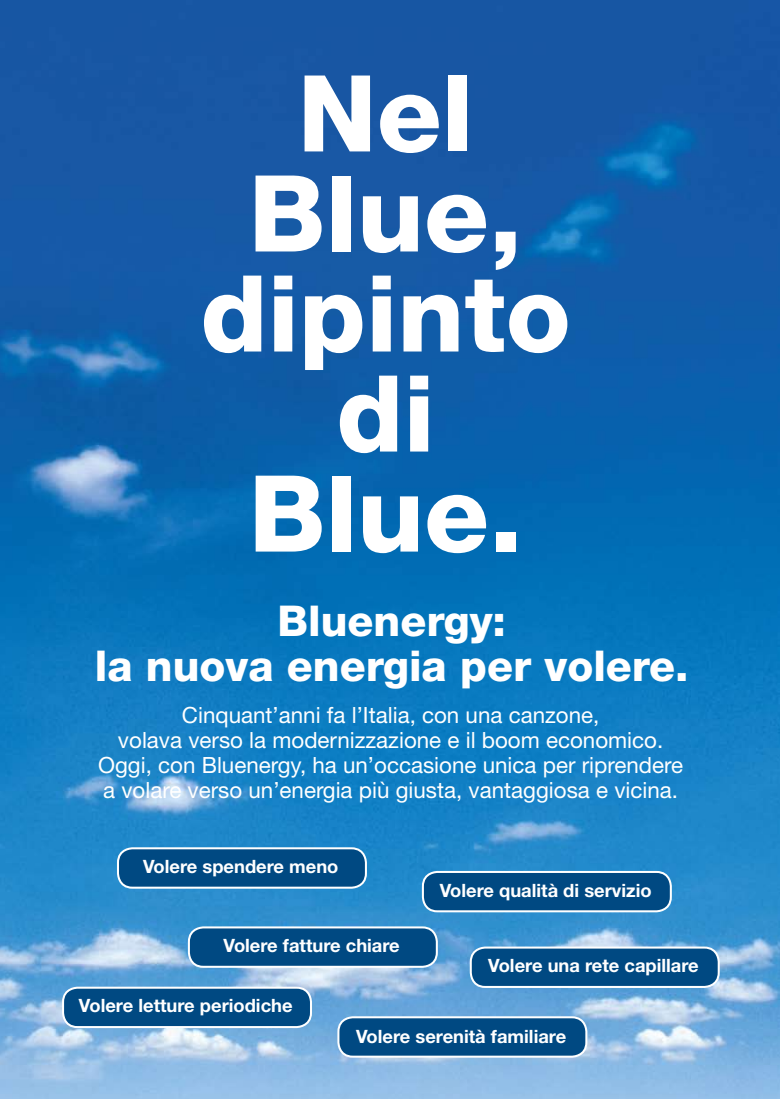
<style>
.page{position:relative;width:780px;height:1099px;background:#fff}
.page>*{position:absolute;margin:0;border:0;box-sizing:border-box;transform-origin:0 0}
.t1{font:800 106.25px/100px "Helvetica Neue";color:#fff;text-align:center}
.t2{font:800 42.5px/45px "Helvetica Neue";color:#fff;text-align:center}
.t3{font:22.38px/25.1px "Helvetica Neue";color:#fff;text-align:center}
.t4{font:700 18.38px "Helvetica Neue";color:#fff}
</style>
<div class="page">
<img style="left:0;top:0;width:780px;height:1098px">
<div style="left:118px;top:848px;width:248px;height:39px;background:#004982;border-radius:14px"></div>
<div style="left:117px;top:847px;width:250px;height:41px;border:2px solid #fff;border-radius:14px"></div>
<div style="left:189px;top:927px;width:248px;height:39px;background:#004982;border-radius:14px"></div>
<div style="left:188px;top:926px;width:250px;height:41px;border:2px solid #fff;border-radius:14px"></div>
<div style="left:63px;top:987px;width:248px;height:40px;background:#004982;border-radius:14px"></div>
<div style="left:62px;top:986px;width:250px;height:42px;border:2px solid #fff;border-radius:14px"></div>
<div style="left:423px;top:871px;width:247px;height:40px;background:#004982;border-radius:14px"></div>
<div style="left:422px;top:870px;width:249px;height:42px;border:2px solid #fff;border-radius:14px"></div>
<div style="left:471px;top:947px;width:247px;height:39px;background:#004982;border-radius:14px"></div>
<div style="left:469px;top:946px;width:250px;height:41px;border:2px solid #fff;border-radius:14px"></div>
<div style="left:338px;top:1017px;width:248px;height:39px;background:#004982;border-radius:14px"></div>
<div style="left:337px;top:1016px;width:250px;height:41px;border:2px solid #fff;border-radius:14px"></div>
<h1 class="t1" style="left:200px;top:63px;width:371px">Nel<br>Blue, dipinto di<br>Blue.</h1>
<h2 class="t2" style="left:95px;top:598px;width:595px">Bluenergy:<br>la nuova energia per volere.</h2>
<p class="t3" style="left:98px;top:701px;width:586px">Cinquant’anni fa l’Italia, con una canzone,<br>volava verso la modernizzazione e il boom economico.<br>Oggi, con Bluenergy, ha un’occasione unica per riprendere a volare verso un’energia più giusta, vantaggiosa e vicina.</p>
<p class="t4" style="left:143px;top:855px;width:197px">Volere spendere meno</p>
<p class="t4" style="left:223px;top:934px;width:178px">Volere fatture chiare</p>
<p class="t4" style="left:79px;top:994px;width:215px">Volere letture periodiche</p>
<p class="t4" style="left:439px;top:878px;width:213px">Volere qualità di servizio</p>
<p class="t4" style="left:488px;top:954px;width:212px">Volere una rete capillare</p>
<p class="t4" style="left:356px;top:1024px;width:212px">Volere serenità familiare</p>
</div>
